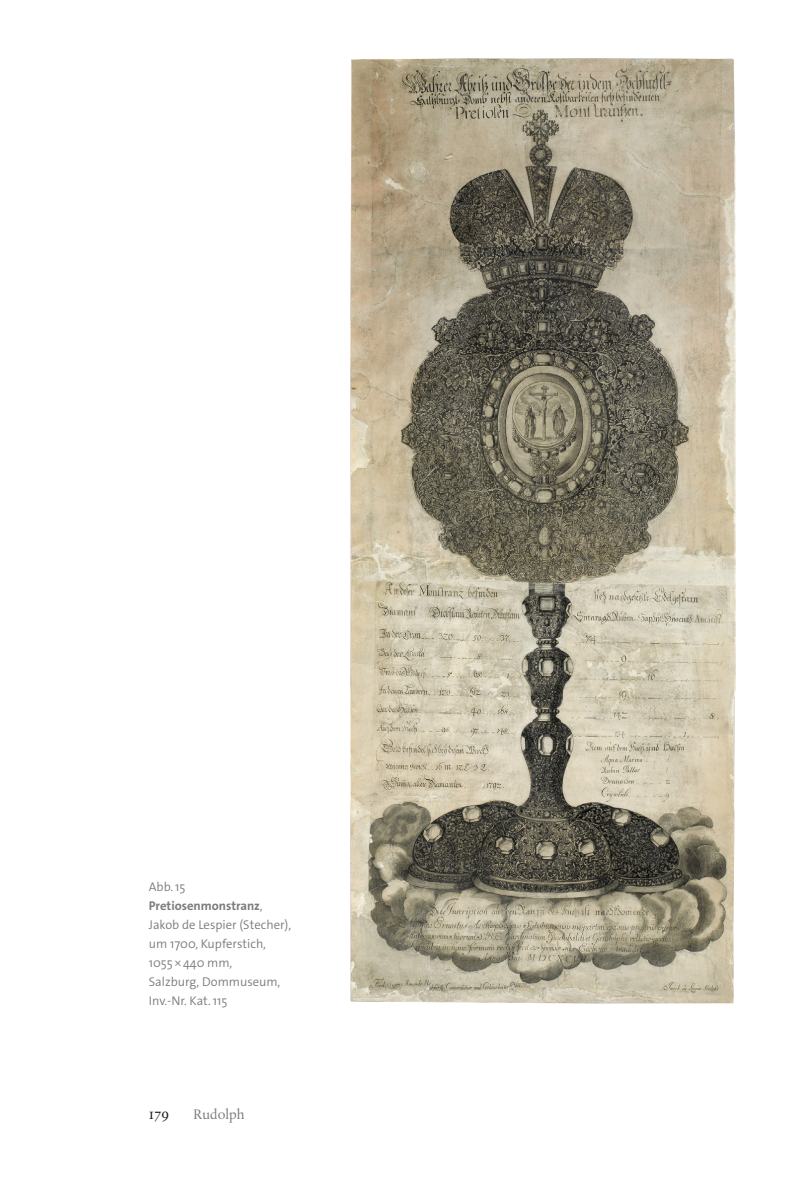
<style>
.page{position:relative;width:794px;height:1191px;background:#fff}
.page>*{position:absolute;margin:0;border:0;box-sizing:border-box;transform-origin:0 0}
.t1{font:16.1px "DTL Albertina ST";color:#1a1a18}
.t2{font:14.35px "DTL Albertina ST";letter-spacing:-.005em;color:#7b7b7a}
.t3{font:300 12.6px/18.9px "The Sans Os F";color:#7b7b7a}
.s1{font-weight:700}
</style>
<div class="page">
<img style="left:350px;top:58px;width:385px;height:946px">
<p class="t3" style="left:149px;top:877px;width:144px">Abb. 15<br><span class="s1">Pretiosenmonstranz</span>,<br>Jakob de Lespier (Stecher), um 1700, Kupferstich,<br>1055×440 mm,<br>Salzburg, Dommuseum,<br>Inv.-Nr. Kat. 115</p>
<p class="t1" style="left:149px;top:1103px;width:22px">179</p>
<p class="t2" style="left:193px;top:1105px;width:53px">Rudolph</p>
</div>
